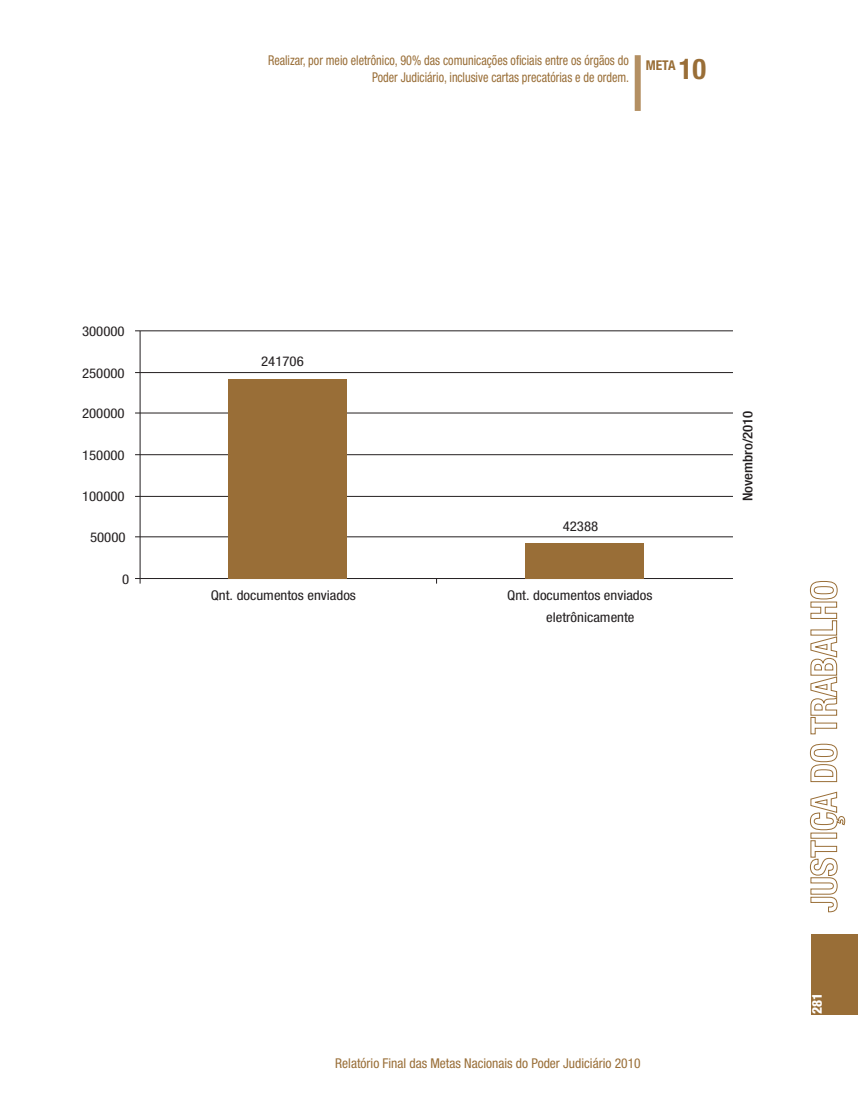
<style>
.page{position:relative;width:858px;height:1117px;background:#fff}
.page>*{position:absolute;margin:0;border:0;box-sizing:border-box;transform-origin:0 0}
.t1{font:condensed 13.5px/16.5px "Helvetica Neue";color:#996e37;text-align:right;scale:.9 1}
.t2{font:condensed 13.5px/21.5px "Helvetica Neue LT Std";color:#231f20;scale:1.1 1}
.t3{font:condensed 13.5px "Helvetica Neue";color:#996e37}
.t4{font:500 condensed 13.5px "Helvetica Neue LT Std";color:#231f20;scale:1.1 1}
.t5{font:700 condensed 13.5px "Helvetica Neue";color:#996e37}
.t6{font:800 condensed 13.5px "Helvetica Neue";color:#fff}
.s1{font-size:28.5px}
</style>
<div class="page">
<div style="left:634px;top:55px;width:6px;height:56px;background:#b38f62"></div>
<div style="left:810px;top:934px;width:47px;height:80px;background:#996e37"></div>
<hr style="left:140px;top:536px;width:592px;height:1px;background:#231f20">
<hr style="left:140px;top:496px;width:592px;height:1px;background:#231f20">
<hr style="left:140px;top:454px;width:592px;height:1px;background:#231f20">
<hr style="left:140px;top:413px;width:592px;height:1px;background:#231f20">
<hr style="left:140px;top:372px;width:592px;height:1px;background:#231f20">
<hr style="left:140px;top:330px;width:592px;height:1px;background:#231f20">
<hr style="left:140px;top:331px;width:1px;height:247px;background:#231f20">
<hr style="left:140px;top:578px;width:592px;height:1px;background:#231f20">
<svg style="left:135px;top:578px;width:6px;height:5px"></svg>
<div style="left:228px;top:379px;width:119px;height:199px;background:#996e37"></div>
<div style="left:524px;top:543px;width:119px;height:35px;background:#996e37"></div>
<svg style="left:809px;top:840px;width:28px;height:72px"></svg>
<svg style="left:809px;top:791px;width:35px;height:39px"></svg>
<svg style="left:809px;top:744px;width:28px;height:38px"></svg>
<svg style="left:809px;top:581px;width:28px;height:153px"></svg>
<p class="t1" style="left:268px;top:52px;width:402px">Realizar, por meio eletrônico, 90% das comunicações oficiais entre os órgãos do<br>Poder Judiciário, inclusive cartas precatórias e de ordem.</p>
<p class="t5" style="left:645px;top:57px;width:62px">META <span class="s1">10</span></p>
<p class="t2" style="left:82px;top:320px;width:40px">300000</p>
<p class="t2" style="left:82px;top:362px;width:40px">250000</p>
<p class="t2" style="left:82px;top:402px;width:40px">200000</p>
<p class="t2" style="left:82px;top:444px;width:40px">150000</p>
<p class="t2" style="left:82px;top:486px;width:40px">100000</p>
<p class="t2" style="left:90px;top:526px;width:34px">50000</p>
<p class="t2" style="left:122px;top:568px;width:8px">0</p>
<p class="t2" style="left:261px;top:350px;width:40px">241706</p>
<p class="t2" style="left:562px;top:515px;width:34px">42388</p>
<p class="t2" style="left:210px;top:584px;width:133px">Qnt. documentos enviados</p>
<p class="t2" style="left:546px;top:584px;width:98px;text-indent:-39px">Qnt. documentos enviados eletrônicamente</p>
<p class="t4" style="left:739px;top:501px;width:84px;rotate:-90deg">Novembro/2010</p>
<p class="t3" style="left:335px;top:1055px;width:307px">Relatório Final das Metas Nacionais do Poder Judiciário 2010</p>
<p class="t6" style="left:808px;top:1014px;width:23px;rotate:-90deg">281</p>
</div>
